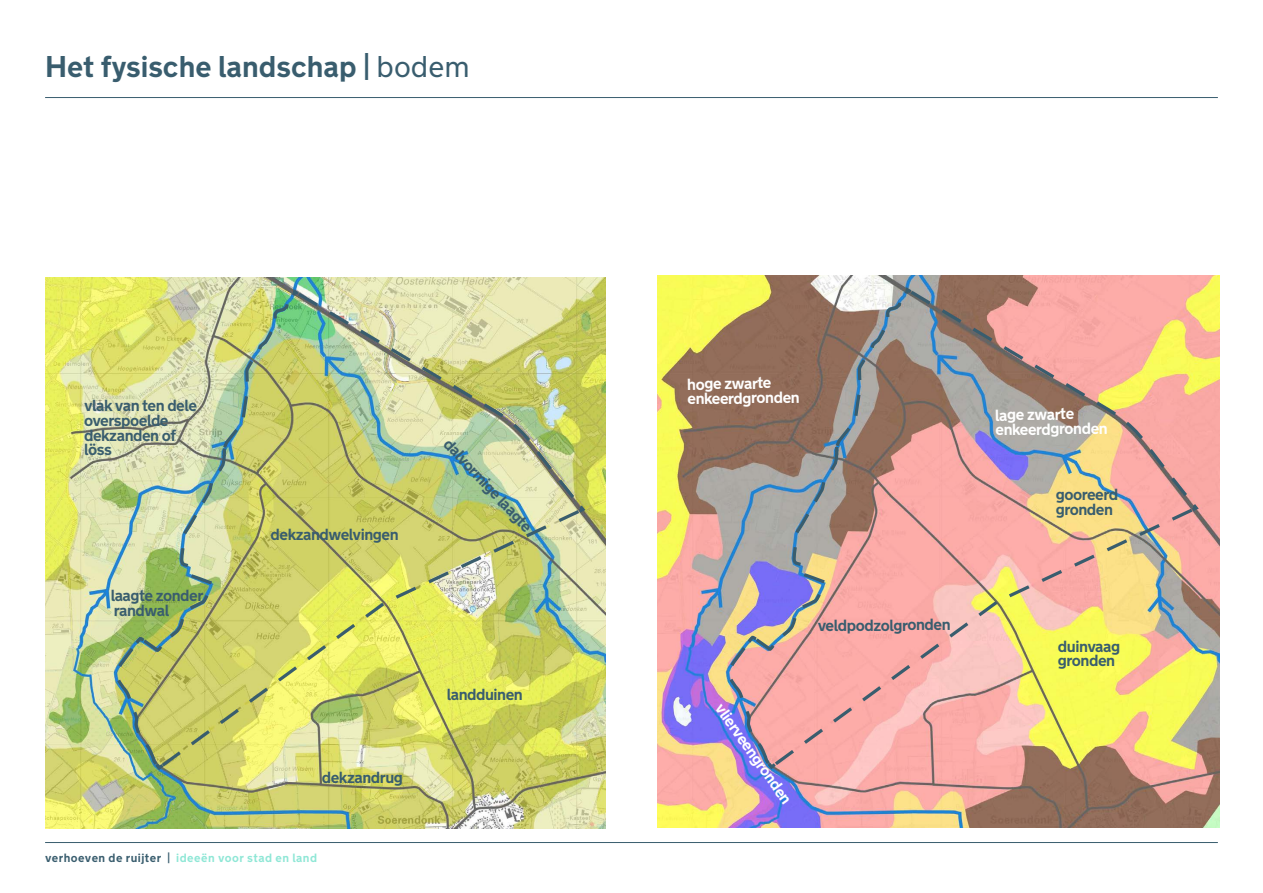
<style>
.page{position:relative;width:1263px;height:893px;background:#fff}
.page>*{position:absolute;margin:0;border:0;box-sizing:border-box;transform-origin:0 0}
.t1{font:700 30px "New Transport";color:#395d6e}
.t2{font:700 16.05px/14.7px "New Transport";letter-spacing:-.03em;color:#395d6e}
.t3{font:700 16.05px "New Transport";color:#fff}
.t4{font:700 12px "New Transport";letter-spacing:.04em;color:#8fe7d6}
.s1{font-weight:400}
.s2{color:#395d6e}
</style>
<div class="page">
<hr style="left:45px;top:842px;width:1173px;height:1px;background:#395d6e">
<hr style="left:45px;top:97px;width:1173px;height:1px;background:#395d6e">
<img style="left:657px;top:276px;width:562px;height:551px">
<svg style="left:908px;top:289px;width:290px;height:217px"></svg>
<svg style="left:1190px;top:502px;width:9px;height:11px"></svg>
<svg style="left:913px;top:506px;width:281px;height:263px"></svg>
<svg style="left:729px;top:290px;width:184px;height:481px"></svg>
<img style="left:45px;top:278px;width:561px;height:550px">
<img style="left:301px;top:290px;width:284px;height:218px">
<svg style="left:577px;top:503px;width:9px;height:12px"></svg>
<img style="left:301px;top:508px;width:280px;height:262px">
<img style="left:116px;top:277px;width:185px;height:495px">
<p class="t1" style="left:45px;top:47px;width:426px">Het fysische landschap | <span class="s1">bodem</span></p>
<p class="t2" style="left:84px;top:398px;width:114px">vlak van ten dele</p>
<p class="t2" style="left:84px;top:413px;width:86px">overspoelde</p>
<p class="t2" style="left:84px;top:428px;width:93px">dekzanden of löss</p>
<p class="t2" style="left:111px;top:589px;width:94px">laagte zonder</p>
<p class="t2" style="left:114px;top:603px;width:57px">randwal</p>
<p class="t2" style="left:271px;top:527px;width:130px">dekzandwelvingen</p>
<p class="t2" style="left:322px;top:770px;width:83px">dekzandrug</p>
<p class="t4" style="left:45px;top:850px;width:274px"><span class="s2">verhoeven de ruijter |</span> ideeën voor stad en land</p>
<p class="t2" style="left:452px;top:436px;width:123px;rotate:47deg">dalvormige laagte</p>
<p class="t2" style="left:447px;top:687px;width:78px">landduinen</p>
<p class="t3" style="left:687px;top:374px;width:86px;rotate:-1deg">hoge zwarte</p>
<p class="t3" style="left:687px;top:389px;width:114px;rotate:-1deg">enkeerdgronden</p>
<p class="t2" style="left:817px;top:619px;width:134px;rotate:-1deg">veldpodzolgronden</p>
<p class="t3" style="left:727px;top:699px;width:121px;rotate:54deg">vlierveengronden</p>
<p class="t3" style="left:995px;top:405px;width:81px;rotate:-1deg">lage zwarte</p>
<p class="t3" style="left:995px;top:420px;width:114px;rotate:-1deg">enkeerdgronden</p>
<p class="t2" style="left:1056px;top:488px;width:64px">gooreerd</p>
<p class="t2" style="left:1056px;top:503px;width:59px">gronden</p>
<p class="t2" style="left:1058px;top:639px;width:64px">duinvaag</p>
<p class="t2" style="left:1058px;top:654px;width:59px">gronden</p>
</div>
